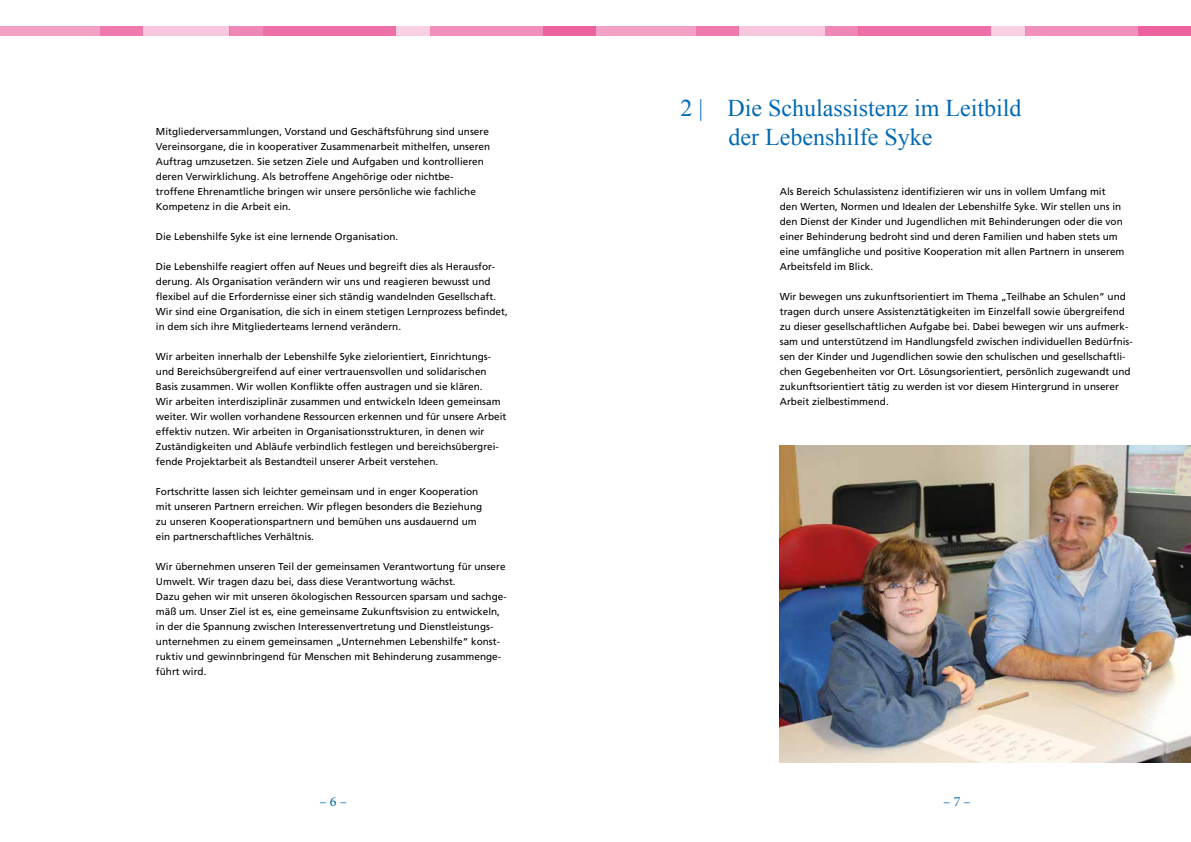
<style>
.page{position:relative;width:1191px;height:842px;background:#fff}
.page>*{position:absolute;margin:0;border:0;box-sizing:border-box;transform-origin:0 0}
.t1{font:24px/28.8px "Times New Roman";color:#0069b4}
.t2{font:14px "Minion Pro";color:#0069b4}
.t3{font:10px/15px "Frutiger";color:#000}
</style>
<div class="page">
<img style="left:780px;top:445px;width:411px;height:318px">
<div style="left:1139px;top:27px;width:52px;height:9px;background:#ec619f"></div>
<div style="left:1025px;top:27px;width:114px;height:9px;background:#f190bb"></div>
<div style="left:858px;top:27px;width:133px;height:9px;background:#ed71a8"></div>
<div style="left:825px;top:27px;width:33px;height:9px;background:#f088b7"></div>
<div style="left:738px;top:27px;width:87px;height:9px;background:#f8c7dd"></div>
<div style="left:695px;top:27px;width:43px;height:9px;background:#ef7aae"></div>
<div style="left:595px;top:27px;width:100px;height:9px;background:#f3a0c5"></div>
<div style="left:991px;top:27px;width:34px;height:9px;background:#f9cfe2"></div>
<div style="left:543px;top:27px;width:52px;height:9px;background:#ec619f"></div>
<div style="left:430px;top:27px;width:113px;height:9px;background:#f190bb"></div>
<div style="left:263px;top:27px;width:132px;height:9px;background:#ed71a8"></div>
<div style="left:229px;top:27px;width:34px;height:9px;background:#f088b7"></div>
<div style="left:143px;top:27px;width:86px;height:9px;background:#f8c7dd"></div>
<div style="left:100px;top:27px;width:43px;height:9px;background:#ef7aae"></div>
<div style="left:0;top:27px;width:100px;height:9px;background:#f3a0c5"></div>
<div style="left:395px;top:27px;width:35px;height:9px;background:#f9cfe2"></div>
<p class="t3" style="left:156px;top:124px;width:336px">Mitgliederversammlungen, Vorstand und Geschäftsführung sind unsere Vereinsorgane, die in kooperativer Zusammenarbeit mithelfen, unseren Auftrag umzusetzen. Sie setzen Ziele und Aufgaben und kontrollieren deren Verwirklichung. Als betroffene Angehörige oder nichtbe&shy;troffene Ehrenamtliche bringen wir unsere persönliche wie fachliche Kompetenz in die Arbeit ein.</p>
<p class="t3" style="left:156px;top:229px;width:244px">Die Lebenshilfe Syke ist eine lernende Organisation.</p>
<p class="t3" style="left:156px;top:259px;width:353px">Die Lebenshilfe reagiert offen auf Neues und begreift dies als Herausfor&shy;derung. Als Organisation verändern wir uns und reagieren bewusst und flexibel auf die Erfordernisse einer sich ständig wandelnden Gesellschaft.<br>Wir sind eine Organisation, die sich in einem stetigen Lernprozess befindet, in dem sich ihre Mitgliederteams lernend verändern.</p>
<p class="t3" style="left:156px;top:349px;width:352px">Wir arbeiten innerhalb der Lebenshilfe Syke zielorientiert, Einrichtungs&shy;und Bereichsübergreifend auf einer vertrauensvollen und solidarischen Basis zusammen. Wir wollen Konflikte offen austragen und sie klären.<br>Wir arbeiten interdisziplinär zusammen und entwickeln Ideen gemeinsam weiter. Wir wollen vorhandene Ressourcen erkennen und für unsere Arbeit effektiv nutzen. Wir arbeiten in Organisationsstrukturen, in denen wir Zuständigkeiten und Abläufe verbindlich festlegen und bereichsübergrei&shy;fende Projektarbeit als Bestandteil unserer Arbeit verstehen.</p>
<p class="t3" style="left:156px;top:484px;width:328px">Fortschritte lassen sich leichter gemeinsam und in enger Kooperation mit unseren Partnern erreichen. Wir pflegen besonders die Beziehung zu unseren Kooperationspartnern und bemühen uns ausdauernd um ein partnerschaftliches Verhältnis.</p>
<p class="t3" style="left:156px;top:559px;width:352px">Wir übernehmen unseren Teil der gemeinsamen Verantwortung für unsere Umwelt. Wir tragen dazu bei, dass diese Verantwortung wächst.<br>Dazu gehen wir mit unseren ökologischen Ressourcen sparsam und sachge&shy;mäß um. Unser Ziel ist es, eine gemeinsame Zukunftsvision zu entwickeln, in der die Spannung zwischen Interessenvertretung und Dienstleistungs&shy;unternehmen zu einem gemeinsamen „Unternehmen Lebenshilfe“ konst&shy;ruktiv und gewinnbringend für Menschen mit Behinderung zusammenge&shy;führt wird.</p>
<h1 class="t1" style="left:728px;top:93px;width:294px;text-indent:-48px">2 | Die Schulassistenz im Leitbild der Lebenshilfe Syke</h1>
<p class="t3" style="left:780px;top:184px;width:346px">Als Bereich Schulassistenz identifizieren wir uns in vollem Umfang mit den Werten, Normen und Idealen der Lebenshilfe Syke. Wir stellen uns in den Dienst der Kinder und Jugendlichen mit Behinderungen oder die von einer Behinderung bedroht sind und deren Familien und haben stets um eine umfängliche und positive Kooperation mit allen Partnern in unserem Arbeitsfeld im Blick.</p>
<p class="t3" style="left:780px;top:289px;width:354px">Wir bewegen uns zukunftsorientiert im Thema „Teilhabe an Schulen“ und tragen durch unsere Assistenztätigkeiten im Einzelfall sowie übergreifend zu dieser gesellschaftlichen Aufgabe bei. Dabei bewegen wir uns aufmerk&shy;sam und unterstützend im Handlungsfeld zwischen individuellen Bedürfnis&shy;sen der Kinder und Jugendlichen sowie den schulischen und gesellschaftli&shy;chen Gegebenheiten vor Ort. Lösungsorientiert, persönlich zugewandt und zukunftsorientiert tätig zu werden ist vor diesem Hintergrund in unserer Arbeit zielbestimmend.</p>
<h2 class="t2" style="left:319px;top:792px;width:29px">– 6 –</h2>
<h2 class="t2" style="left:943px;top:792px;width:29px">– 7 –</h2>
</div>
